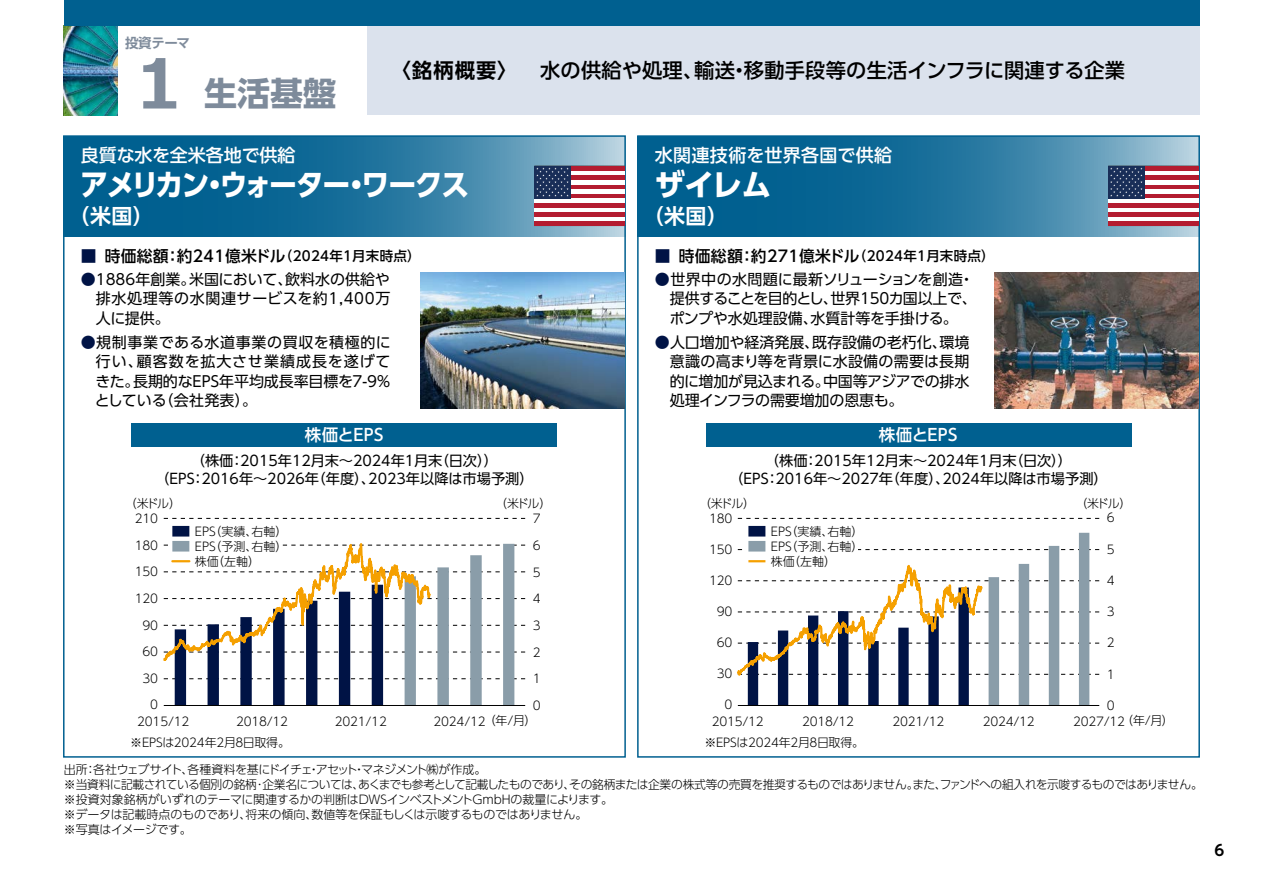
<style>
.page{position:relative;width:1263px;height:893px;background:#fff}
.page>*{position:absolute;margin:0;border:0;box-sizing:border-box;transform-origin:0 0}
.t1{font:700 33px "UD Shin Go Pro";color:#7e8b9b}
.t2{font:700 30px "UD Shin Go Pro";letter-spacing:-.055em;color:#fff;scale:.93 1}
.t3{font:700 30px "UD Shin Go Pro";letter-spacing:-.055em;color:#fff}
.t4{font:700 21px "UD Shin Go Pro De";color:#fff}
.t5{font:500 20.25px "UD Shin Go Pro";letter-spacing:.01em;color:#000}
.t6{font:500 18px "UD Shin Go Pro";letter-spacing:.02em;color:#fff}
.t7{font:500 18px "UD Shin Go Pro";color:#fff}
.t8{font:500 16.5px "UD Shin Go Pro";letter-spacing:.02em;color:#fff}
.t9{font:500 15.75px "UD Shin Go Pro";letter-spacing:.02em;color:#000}
.t10{font:15px/19.5px "UD Shin Go Pro";letter-spacing:-.005em;color:#000;text-align:justify}
.t11{font:700 15px "UD Shin Go Pro De";color:#000}
.t12{font:14.25px/18px "UD Shin Go Pro";color:#000;text-align:center}
.t13{font:700 13.5px "UD Shin Go Pro De";letter-spacing:-.035em;color:#7e8b9b}
.t14{font:300 12px/15px "UD Shin Go Pro";letter-spacing:-.02em;color:#000;text-align:justify}
.s1{font-family:"Meiryo";font-size:68.4px}
.s2{font-family:"UD Shin Go Pro De";font-weight:700}
.s3{color:#001345}
.s4{font-size:13.5px}
</style>
<div class="page">
<svg style="left:66px;top:138px;width:557px;height:99px;background:#23759f"></svg>
<svg style="left:638px;top:136px;width:561px;height:101px;background:#23759e"></svg>
<svg style="left:534px;top:166px;width:91px;height:60px"></svg>
<svg style="left:1108px;top:166px;width:90px;height:60px"></svg>
<img style="left:420px;top:272px;width:204px;height:136px">
<img style="left:994px;top:272px;width:204px;height:136px">
<svg style="left:435px;top:518px;width:90px;height:1px"></svg>
<svg style="left:984px;top:518px;width:115px;height:1px"></svg>
<div style="left:132px;top:423px;width:425px;height:23px;background:#006090"></div>
<div style="left:706px;top:423px;width:425px;height:23px;background:#006090"></div>
<svg style="left:435px;top:544px;width:90px;height:161px"></svg>
<svg style="left:162px;top:309px;width:270px;height:449px"></svg>
<hr style="left:164px;top:705px;width:361px;height:1px;background:#000">
<svg style="left:984px;top:533px;width:115px;height:172px"></svg>
<svg style="left:736px;top:446px;width:247px;height:312px"></svg>
<hr style="left:738px;top:705px;width:361px;height:1px;background:#000">
<img style="left:64px;top:26px;width:53px;height:89px">
<div style="left:368px;top:26px;width:832px;height:89px;background:#dbe2ed"></div>
<div style="left:64px;top:0;width:1135px;height:26px;background:#006090"></div>
<p class="t13" style="left:125px;top:32px;width:66px">投資テーマ</p>
<h1 class="t1" style="left:135px;top:67px;width:203px"><span class="s1">1</span> 生活基盤</h1>
<h3 class="t5" style="left:391px;top:54px;width:736px"><span class="s2">〈銘柄概要〉</span> 水の供給や処理、輸送・移動手段等の生活インフラに関連する企業</h3>
<h3 class="t7" style="left:81px;top:141px;width:216px">良質な水を全米各地で供給</h3>
<h3 class="t6" style="left:655px;top:141px;width:239px">水関連技術を世界各国で供給</h3>
<h2 class="t2" style="left:81px;top:160px;width:419px">アメリカン・ウォーター・ワークス</h2>
<h2 class="t3" style="left:655px;top:160px;width:118px">ザイレム</h2>
<h3 class="t4" style="left:69px;top:199px;width:87px">（米国）</h3>
<h3 class="t4" style="left:643px;top:199px;width:87px">（米国）</h3>
<h3 class="t9" style="left:81px;top:243px;width:341px"><span class="s3">■</span> 時価総額：約241億米ドル<span class="s4">（2024年1月末時点）</span></h3>
<h3 class="t9" style="left:655px;top:243px;width:341px"><span class="s3">■</span> 時価総額：約271億米ドル<span class="s4">（2024年1月末時点）</span></h3>
<p class="t10" style="left:96px;top:269px;width:296px;text-indent:-15px"><span class="s3">●</span>1886年創業。米国において、飲料水の供給や排水処理等の水関連サービスを約1,400万人に提供。</p>
<p class="t10" style="left:95px;top:332px;width:298px;text-indent:-14px"><span class="s3">●</span>規制事業である水道事業の買収を積極的に行い、顧客数を拡大させ業績成長を遂げてきた。長期的なEPS年平均成長率目標を7-9％としている（会社発表）。</p>
<p class="t10" style="left:669px;top:269px;width:309px;text-align:left;text-indent:-15px"><span class="s3">●</span>世界中の水問題に最新ソリューションを創造・提供することを目的とし、世界150カ国以上で、ポンプや水処理設備、水質計等を手掛ける。</p>
<p class="t10" style="left:670px;top:332px;width:301px;text-indent:-15px"><span class="s3">●</span>人口増加や経済発展、既存設備の老朽化、環境意識の高まり等を背景に水設備の需要は長期的に増加が見込まれる。中国等アジアでの排水処理インフラの需要増加の恩恵も。</p>
<h3 class="t8" style="left:305px;top:421px;width:80px">株価とEPS</h3>
<h3 class="t8" style="left:879px;top:421px;width:80px">株価とEPS</h3>
<p class="t12" style="left:155px;top:452px;width:380px">（株価：2015年12月末～2024年1月末（日次））<br>（EPS：2016年～2026年（年度）、2023年以降は市場予測）</p>
<p class="t12" style="left:729px;top:452px;width:380px">（株価：2015年12月末～2024年1月末（日次））<br>（EPS：2016年～2027年（年度）、2024年以降は市場予測）</p>
<p class="t14" style="left:125px;top:495px;width:58px">（米ドル）</p>
<p class="t14" style="left:495px;top:495px;width:58px">（米ドル）</p>
<p class="t14" style="left:699px;top:495px;width:58px">（米ドル）</p>
<p class="t14" style="left:1075px;top:495px;width:58px">（米ドル）</p>
<p class="t14" style="left:135px;top:511px;width:25px">210</p>
<p class="t14" style="left:135px;top:537px;width:25px">180</p>
<p class="t14" style="left:135px;top:564px;width:25px">150</p>
<p class="t14" style="left:709px;top:510px;width:25px">180</p>
<p class="t14" style="left:533px;top:511px;width:9px">7</p>
<p class="t14" style="left:533px;top:537px;width:9px">6</p>
<p class="t14" style="left:195px;top:524px;width:94px">EPS（実績、右軸）EPS（予測、右軸）株価（左軸）</p>
<p class="t14" style="left:771px;top:524px;width:94px">EPS（実績、右軸）EPS（予測、右軸）株価（左軸）</p>
<p class="t14" style="left:709px;top:541px;width:25px">150</p>
<p class="t14" style="left:533px;top:564px;width:9px">5</p>
<p class="t14" style="left:709px;top:572px;width:25px">120</p>
<p class="t14" style="left:1107px;top:510px;width:9px">6</p>
<p class="t14" style="left:1107px;top:541px;width:9px">5</p>
<p class="t14" style="left:1107px;top:572px;width:9px">4</p>
<p class="t14" style="left:135px;top:591px;width:25px">120</p>
<p class="t14" style="left:533px;top:591px;width:9px">4</p>
<p class="t14" style="left:143px;top:617px;width:17px">90</p>
<p class="t14" style="left:143px;top:644px;width:17px">60</p>
<p class="t14" style="left:143px;top:670px;width:17px">30</p>
<p class="t14" style="left:533px;top:617px;width:9px">3</p>
<p class="t14" style="left:533px;top:644px;width:9px">2</p>
<p class="t14" style="left:533px;top:671px;width:9px">1</p>
<p class="t14" style="left:717px;top:604px;width:17px">90</p>
<p class="t14" style="left:717px;top:635px;width:17px">60</p>
<p class="t14" style="left:717px;top:666px;width:17px">30</p>
<p class="t14" style="left:1107px;top:604px;width:9px">3</p>
<p class="t14" style="left:1107px;top:635px;width:9px">2</p>
<p class="t14" style="left:1107px;top:666px;width:9px">1</p>
<p class="t14" style="left:150px;top:697px;width:9px">0</p>
<p class="t14" style="left:533px;top:697px;width:9px">0</p>
<p class="t14" style="left:724px;top:697px;width:9px">0</p>
<p class="t14" style="left:1107px;top:697px;width:9px">0</p>
<p class="t14" style="left:1121px;top:713px;width:54px">（年/月）</p>
<p class="t14" style="left:64px;top:761px;width:1140px;text-align:left">出所：各社ウェブサイト、各種資料を基にドイチェ・アセット・マネジメント㈱が作成。<br>※当資料に記載されている個別の銘柄･企業名については、あくまでも参考として記載したものであり、その銘柄または企業の株式等の売買を推奨するものではありません。また、ファンドへの組入れを示唆するものではありません。※投資対象銘柄がいずれのテーマに関連するかの判断はＤＷＳインベストメントGmbHの裁量によります。<br>※データは記載時点のものであり、将来の傾向、数値等を保証もしくは示唆するものではありません。<br>※写真はイメージです。</p>
<p class="t14" style="left:484px;top:713px;width:54px">（年/月）</p>
<p class="t14" style="left:137px;top:714px;width:54px">2015/12</p>
<p class="t14" style="left:236px;top:714px;width:54px">2018/12</p>
<p class="t14" style="left:335px;top:714px;width:54px">2021/12</p>
<p class="t14" style="left:434px;top:714px;width:54px">2024/12</p>
<p class="t14" style="left:712px;top:714px;width:54px">2015/12</p>
<p class="t14" style="left:802px;top:714px;width:54px">2018/12</p>
<p class="t14" style="left:892px;top:714px;width:54px">2021/12</p>
<p class="t14" style="left:983px;top:714px;width:54px">2024/12</p>
<p class="t14" style="left:1073px;top:714px;width:54px">2027/12</p>
<p class="t14" style="left:704px;top:735px;width:161px">※EPSは2024年2月8日取得。</p>
<p class="t14" style="left:130px;top:735px;width:161px">※EPSは2024年2月8日取得。</p>
<p class="t11" style="left:1214px;top:838px;width:11px">6</p>
</div>
